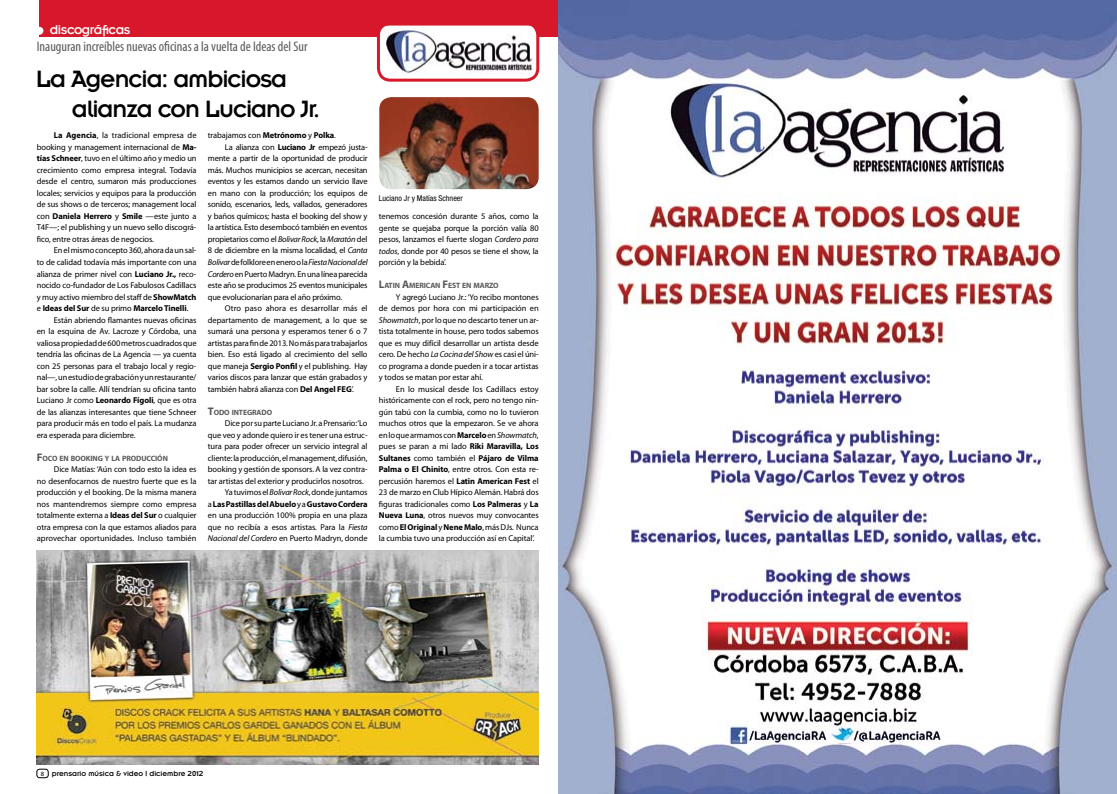
<style>
.page{position:relative;width:1117px;height:794px;background:#fff}
.page>*{position:absolute;margin:0;border:0;box-sizing:border-box;transform-origin:0 0}
.t1{font:26px/30px "Insignia";letter-spacing:-.04em;color:#000}
.t2{font:condensed 14px "Myriad Pro";color:#58595b}
.t3{font:14px "Insignia";letter-spacing:-.03em;color:#fff}
.t4{font:8.5px/11.5px "Myriad Pro";letter-spacing:-.01em;color:#000;text-align:justify}
.t5{font:700 8.5px "Myriad Pro";letter-spacing:-.01em;color:#000}
.t6{font:italic 8.5px "Myriad Pro";letter-spacing:-.02em;color:#000}
.t7{font:8.5px "Myriad Pro";letter-spacing:.01em;color:#000}
.t8{font:8px "Insignia";color:#000}
.t9{font:condensed 8px "Helvetica Neue";color:#000}
.t10{font:700 7.7px "Myriad Pro";letter-spacing:-.015em;color:#58595b}
.s1{font-weight:700}
.s2{font-weight:400}
.s3{font-size:11px}
.s4{font-style:italic}
.s5{font-style:normal}
.s6{font-family:"Univers";font-size:6px}
</style>
<div class="page">
<div style="left:37px;top:769px;width:11px;height:9px;border:1px solid #000;border-radius:3px"></div>
<div style="left:39px;top:0;width:519px;height:37px;background:#d7182a"></div>
<div style="left:36px;top:27px;width:7px;height:8px;background:#fff;border-radius:50%"></div>
<img style="left:37px;top:550px;width:502px;height:215px">
<img style="left:379px;top:97px;width:160px;height:92px">
<img style="left:381px;top:26px;width:156px;height:52px">
<div style="left:377px;top:22px;width:162px;height:60px;border:3px solid #d7182a;border-radius:12px"></div>
<img style="left:558px;top:0;width:559px;height:794px">
<h2 class="t3" style="left:50px;top:23px;width:82px">discográficas</h2>
<h2 class="t2" style="left:37px;top:38px;width:272px">Inauguran increíbles nuevas oficinas a la vuelta de Ideas del Sur</h2>
<h1 class="t1" style="left:72px;top:64px;width:250px;text-indent:-36px">La Agencia: ambiciosa alianza con Luciano Jr.</h1>
<p class="t4" style="left:37px;top:130px;width:161px;text-indent:17px"><span class="s1">La Agencia</span>, la tradicional empresa de booking y management internacional de <span class="s1">Ma&shy;tías Schneer</span>, tuvo en el último año y medio un crecimiento como empresa integral. Todavía desde el centro, sumaron más producciones locales; servicios y equipos para la producción de sus shows o de terceros; management local con <span class="s1">Daniela Herrero</span> y <span class="s1">Smile</span> —este junto a T4F—; el publishing y un nuevo sello discográ&shy;fico, entre otras áreas de negocios.</p>
<p class="t4" style="left:54px;top:245px;width:144px">En el mismo concepto 360, ahora da un sal-</p>
<p class="t4" style="left:37px;top:256px;width:161px">to de calidad todavía más importante con una</p>
<p class="t4" style="left:37px;top:268px;width:161px">alianza de primer nivel con <span class="s1">Luciano Jr.,</span> reco-</p>
<p class="t4" style="left:37px;top:279px;width:161px">nocido co-fundador de Los Fabulosos Cadillacs</p>
<p class="t4" style="left:37px;top:291px;width:161px">y muy activo miembro del staff de <span class="s1">ShowMatch</span></p>
<p class="t5" style="left:37px;top:302px;width:153px"><span class="s2">e</span> Ideas del Sur <span class="s2">de su primo</span> Marcelo Tinelli<span class="s2">.</span></p>
<p class="t4" style="left:54px;top:314px;width:144px">Están abriendo flamantes nuevas oficinas</p>
<p class="t4" style="left:37px;top:325px;width:161px">en la esquina de Av. Lacroze y Córdoba, una</p>
<p class="t4" style="left:37px;top:337px;width:161px">valiosa propiedad de 600 metros cuadrados que</p>
<p class="t4" style="left:37px;top:348px;width:161px">tendría las oficinas de La Agencia — ya cuenta</p>
<p class="t4" style="left:37px;top:360px;width:161px">con 25 personas para el trabajo local y regio-</p>
<p class="t4" style="left:37px;top:371px;width:161px">nal—, un estudio de grabación y un restaurante/</p>
<p class="t4" style="left:37px;top:383px;width:161px">bar sobre la calle. Allí tendrían su oficina tanto</p>
<p class="t4" style="left:37px;top:394px;width:161px">Luciano Jr como <span class="s1">Leonardo Fígoli</span>, que es otra</p>
<p class="t4" style="left:37px;top:406px;width:161px">de las alianzas interesantes que tiene Schneer</p>
<p class="t4" style="left:37px;top:417px;width:161px">para producir más en todo el país. La mudanza</p>
<p class="t4" style="left:37px;top:429px;width:100px">era esperada para diciembre.</p>
<p class="t10" style="left:37px;top:453px;width:133px"><span class="s3">F</span>OCO EN BOOKING Y LA PRODUCCIÓN</p>
<p class="t4" style="left:37px;top:463px;width:161px;text-indent:17px">Dice Matías: ‘Aún con todo esto la idea es no desenfocarnos de nuestro fuerte que es la producción y el booking. De la misma manera nos mantendremos siempre como empresa totalmente externa a <span class="s1">Ideas del Sur</span> o cualquier otra empresa con la que estamos aliados para aprovechar oportunidades. Incluso también</p>
<p class="t4" style="left:208px;top:130px;width:130px">trabajamos con <span class="s1">Metrónomo</span> y <span class="s1">Polka</span>.</p>
<p class="t4" style="left:225px;top:141px;width:144px">La alianza con <span class="s1">Luciano Jr</span> empezó justa-</p>
<p class="t4" style="left:208px;top:153px;width:161px">mente a partir de la oportunidad de producir</p>
<p class="t4" style="left:208px;top:164px;width:161px">más. Muchos municipios se acercan, necesitan</p>
<p class="t4" style="left:208px;top:176px;width:161px">eventos y les estamos dando un servicio llave</p>
<p class="t4" style="left:208px;top:187px;width:161px">en mano con la producción; los equipos de</p>
<p class="t4" style="left:208px;top:199px;width:161px">sonido, escenarios, leds, vallados, generadores</p>
<p class="t4" style="left:208px;top:210px;width:161px">y baños químicos; hasta el booking del show y</p>
<p class="t4" style="left:208px;top:222px;width:161px">la artística. Esto desembocó también en eventos</p>
<p class="t4" style="left:208px;top:233px;width:161px">propietarios como el <span class="s4">Bolivar Rock</span>, la <span class="s4">Maratón</span> del</p>
<p class="t4" style="left:208px;top:245px;width:161px">8 de diciembre en la misma localidad, el <span class="s4">Canta</span></p>
<p class="t6" style="left:208px;top:257px;width:161px">Bolivar <span class="s5">de folklore en enero o la</span> Fiesta Nacional del</p>
<p class="t4" style="left:208px;top:268px;width:161px"><span class="s4">Cordero</span> en Puerto Madryn. En una línea parecida</p>
<p class="t4" style="left:208px;top:279px;width:161px">este año se producimos 25 eventos municipales</p>
<p class="t4" style="left:208px;top:291px;width:136px">que evolucionarían para el año próximo.</p>
<p class="t7" style="left:225px;top:303px;width:144px">Otro paso ahora es desarrollar más el</p>
<p class="t4" style="left:208px;top:314px;width:161px">departamento de management, a lo que se</p>
<p class="t4" style="left:208px;top:325px;width:161px">sumará una persona y esperamos tener 6 o 7</p>
<p class="t4" style="left:208px;top:337px;width:161px">artistas para fin de 2013. No más para trabajarlos</p>
<p class="t4" style="left:208px;top:348px;width:161px">bien. Eso está ligado al crecimiento del sello</p>
<p class="t4" style="left:208px;top:360px;width:161px">que maneja <span class="s1">Sergio Ponfil</span> y el publishing. Hay</p>
<p class="t4" style="left:208px;top:371px;width:161px">varios discos para lanzar que están grabados y</p>
<p class="t4" style="left:208px;top:383px;width:147px">también habrá alianza con <span class="s1">Del Angel FEG</span>’.</p>
<p class="t10" style="left:208px;top:407px;width:66px"><span class="s3">T</span>ODO INTEGRADO</p>
<p class="t4" style="left:225px;top:417px;width:144px">Dice por su parte Luciano Jr. a Prensario: ‘Lo</p>
<p class="t4" style="left:208px;top:429px;width:161px">que veo y adonde quiero ir es tener una estruc-</p>
<p class="t4" style="left:208px;top:440px;width:161px">tura para poder ofrecer un servicio integral al</p>
<p class="t4" style="left:208px;top:452px;width:161px">cliente: la producción, el management, difusión,</p>
<p class="t4" style="left:208px;top:463px;width:161px">booking y gestión de sponsors. A la vez contra-</p>
<p class="t4" style="left:208px;top:475px;width:157px">tar artistas del exterior y producirlos nosotros.</p>
<p class="t4" style="left:225px;top:486px;width:144px">Ya tuvimos el <span class="s4">Bolivar Rock</span>, donde juntamos</p>
<p class="t5" style="left:208px;top:498px;width:161px"><span class="s2">a</span> Las Pastillas del Abuelo <span class="s2">y a</span> Gustavo Cordera</p>
<p class="t4" style="left:208px;top:509px;width:161px">en una producción 100% propia en una plaza</p>
<p class="t4" style="left:208px;top:521px;width:161px">que no recibía a esos artistas. Para la <span class="s4">Fiesta</span></p>
<p class="t4" style="left:208px;top:532px;width:161px"><span class="s4">Nacional del Cordero</span> en Puerto Madryn, donde</p>
<p class="t9" style="left:379px;top:194px;width:85px">Luciano Jr y Matías Schneer</p>
<p class="t4" style="left:379px;top:210px;width:161px">tenemos concesión durante 5 años, como la gente se quejaba porque la porción valía 80 pesos, lanzamos el fuerte slogan <span class="s4">Cordero para todos</span>, donde por 40 pesos se tiene el show, la porción y la bebida’.</p>
<p class="t10" style="left:379px;top:280px;width:121px"><span class="s3">L</span>ATIN <span class="s3">A</span>MERICAN <span class="s3">F</span>EST EN MARZO</p>
<p class="t4" style="left:379px;top:291px;width:161px;text-indent:17px">Y agregó Luciano Jr.: ‘Yo recibo montones de demos por hora con mi participación en <span class="s4">Showmatch</span>, por lo que no descarto tener un ar&shy;tista totalmente in house, pero todos sabemos que es muy difícil desarrollar un artista desde cero. De hecho <span class="s4">La Cocina del Show</span> es casi el úni&shy;co programa a donde pueden ir a tocar artistas y todos se matan por estar ahí.</p>
<p class="t4" style="left:379px;top:383px;width:161px;text-indent:17px">En lo musical desde los Cadillacs estoy históricamente con el rock, pero no tengo nin&shy;gún tabú con la cumbia, como no lo tuvieron muchos otros que la empezaron. Se ve ahora en lo que armamos con <span class="s1">Marcelo</span> en <span class="s4">Showmatch</span>, pues se paran a mi lado <span class="s1">Riki Maravilla, Los Sultanes</span> como también el <span class="s1">Pájaro de Vilma Palma o El Chinito</span>, entre otros. Con esta re&shy;percusión haremos el <span class="s1">Latin American Fest</span> el 23 de marzo en Club Hípico Alemán. Habrá dos figuras tradicionales como <span class="s1">Los Palmeras</span> y <span class="s1">La Nueva Luna</span>, otros nuevos muy convocantes como <span class="s1">El Original</span> y <span class="s1">Nene Malo</span>, más DJs. Nunca la cumbia tuvo una producción así en Capital’.</p>
<p class="t8" style="left:41px;top:769px;width:164px"><span class="s6">8</span> prensario música &amp; video | diciembre 2012</p>
</div>
